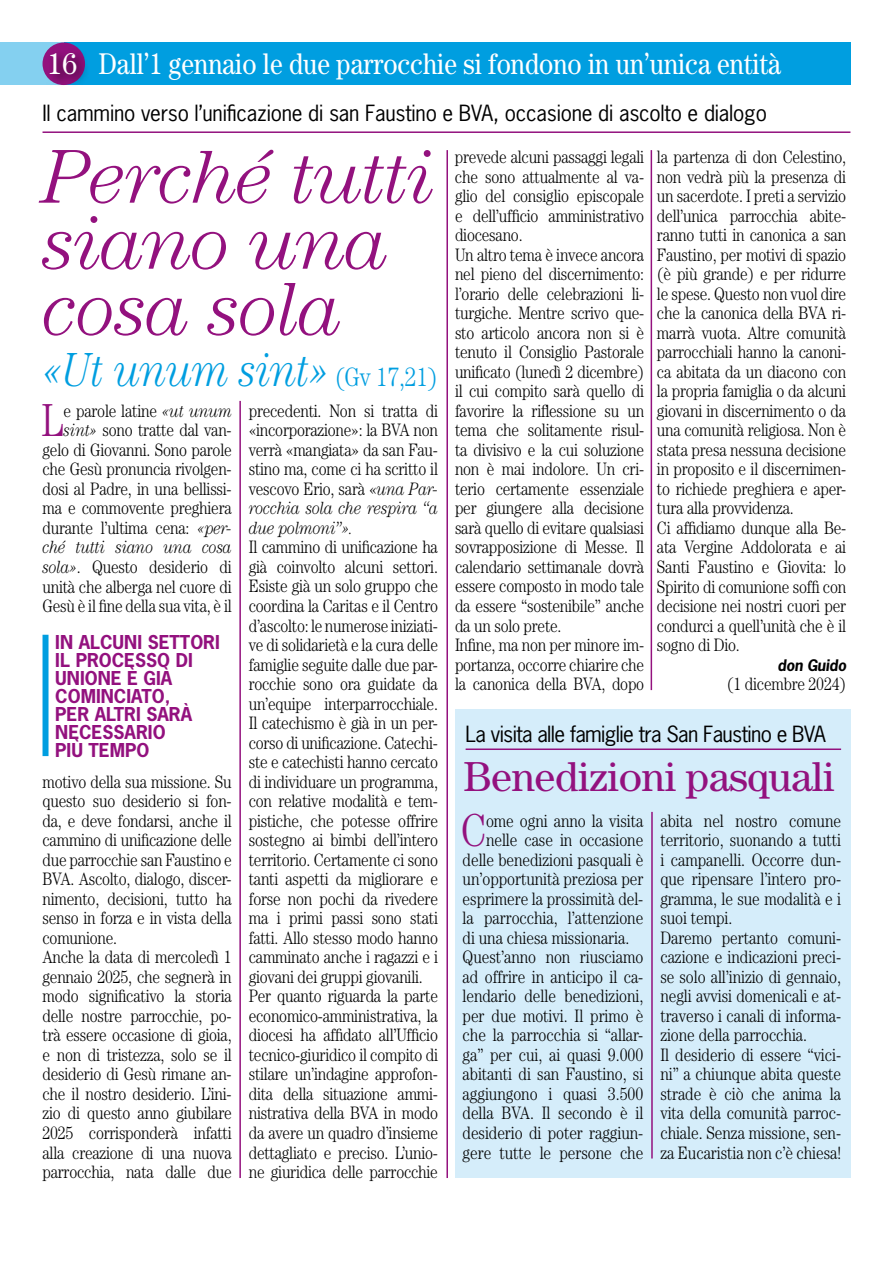
<style>
.page{position:relative;width:893px;height:1263px;background:#fff}
.page>*{position:absolute;margin:0;border:0;box-sizing:border-box;transform-origin:0 0}
.t1{font:italic 300 76.5px/66px "Century";letter-spacing:-.02em;color:#93117e}
.t2{font:italic 300 48px "Century";letter-spacing:-.01em;color:#009ee0;scale:.85 1}
.t3{font:300 46.35px "Century";color:#93117e;scale:.85 1}
.t4{font:42px "Century";letter-spacing:-.01em;color:#93117e}
.t5{font:30px "Century";color:#fff}
.t6{font:21px "News Gothic Std";letter-spacing:-.01em;color:#000}
.t7{font:21px "News Gothic";letter-spacing:-.03em;color:#000}
.t8{font:300 18px/19.5px "Century";letter-spacing:-.015em;color:#000;scale:.85 1}
.t9{font:700 18px/18px "News Gothic Std";color:#93117e}
.t10{font:italic 700 15px "News Gothic Std";letter-spacing:-.015em;color:#000}
.s1{font-style:normal;font-size:26.7px}
.s2{font-style:italic}
</style>
<div class="page">
<div style="left:455px;top:710px;width:395px;height:468px;background:#d5edfa"></div>
<div style="left:0;top:43px;width:64px;height:42px;background:#84d0f0"></div>
<div style="left:64px;top:43px;width:786px;height:42px;background:#009ee0"></div>
<div style="left:43px;top:43px;width:42px;height:42px;background:#93117e;border-radius:50%"></div>
<div style="left:46px;top:48px;width:43px;height:39px;background:#000;opacity:.75"></div>
<hr style="left:466px;top:748px;width:375px;height:2px;background:#93117e">
<hr style="left:651px;top:812px;width:2px;height:346px;background:#93117e">
<hr style="left:239px;top:401px;width:2px;height:777px;background:#93117e">
<hr style="left:446px;top:150px;width:2px;height:1028px;background:#93117e">
<hr style="left:651px;top:150px;width:1px;height:540px;background:#93117e">
<hr style="left:43px;top:131px;width:807px;height:2px;background:#93117e">
<div style="left:43px;top:635px;width:6px;height:121px;background:#009ee0"></div>
<h3 class="t5" style="left:47px;top:46px;width:735px">16 Dall’1 gennaio le due parrocchie si fondono in un’unica entità</h3>
<p class="t6" style="left:43px;top:99px;width:726px">Il cammino verso l’unificazione di san Faustino e BVA, occasione di ascolto e dialogo</p>
<h1 class="t1" style="left:43px;top:143px;width:394px">Perché tutti siano una cosa sola</h1>
<h2 class="t2" style="left:43px;top:342px;width:467px">«Ut unum sint» <span class="s1">(Gv 17,21)</span></h2>
<p class="t8" style="left:43px;top:401px;width:224px;text-align:right">e parole latine <span class="s2">«ut unum sint»</span> sono tratte dal van&shy;gelo di Giovanni. Sono parole che Gesù pronuncia rivolgen&shy;dosi al Padre, in una bellissi&shy;ma e commovente preghiera durante l’ultima cena: <span class="s2">«per&shy;ché tutti siano una cosa sola»</span>. Questo desiderio di unità che alberga nel cuore di<br>Gesù è il fine della sua vita, è il</p>
<h3 class="t3" style="left:42px;top:394px;width:28px">L</h3>
<p class="t9" style="left:55px;top:632px;width:166px">IN ALCUNI SETTORI<br>IL PROCESSO DI<br>UNIONE È GIÀ<br>COMINCIATO,<br>PER ALTRI SARÀ<br>NECESSARIO<br>PIÙ TEMPO</p>
<p class="t8" style="left:43px;top:771px;width:224px">motivo della sua missione. Su questo suo desiderio si fon&shy;da, e deve fondarsi, anche il cammino di unificazione delle due parrocchie san Faustino e<br>BVA. Ascolto, dialogo, discer&shy;nimento, decisioni, tutto ha senso in forza e in vista della comunione.<br>Anche la data di mercoledì 1 gennaio 2025, che segnerà in modo significativo la storia delle nostre parrocchie, po&shy;trà essere occasione di gioia, e non di tristezza, solo se il desiderio di Gesù rimane an&shy;che il nostro desiderio. L’ini&shy;zio di questo anno giubilare<br>2025 corrisponderà infatti alla creazione di una nuova parrocchia, nata dalle due</p>
<p class="t8" style="left:249px;top:401px;width:224px;text-align:justify">precedenti. Non si tratta di «incorporazione»: la BVA non verrà «mangiata» da san Fau&shy;stino ma, come ci ha scritto il vescovo Erio, sarà «<span class="s2">una Par&shy;rocchia sola che respira “a due polmoni”».</span></p>
<p class="t8" style="left:249px;top:537px;width:224px">Il cammino di unificazione ha già coinvolto alcuni settori.<br>Esiste già un solo gruppo che coordina la Caritas e il Centro d’ascolto: le numerose iniziati&shy;ve di solidarietà e la cura delle famiglie seguite dalle due par&shy;rocchie sono ora guidate da un’equipe interparrocchiale.<br>Il catechismo è già in un per&shy;corso di unificazione. Catechi&shy;ste e catechisti hanno cercato di individuare un programma, con relative modalità e tem&shy;pistiche, che potesse offrire sostegno ai bimbi dell’intero territorio. Certamente ci sono tanti aspetti da migliorare e forse non pochi da rivedere ma i primi passi sono stati fatti. Allo stesso modo hanno camminato anche i ragazzi e i giovani dei gruppi giovanili.<br>Per quanto riguarda la parte economico-amministrativa, la diocesi ha affidato all’Ufficio tecnico-giuridico il compito di stilare un’indagine approfon&shy;dita della situazione ammi&shy;nistrativa della BVA in modo da avere un quadro d’insieme dettagliato e preciso. L’unio&shy;ne giuridica delle parrocchie</p>
<p class="t8" style="left:455px;top:147px;width:224px">prevede alcuni passaggi legali che sono attualmente al va&shy;glio del consiglio episcopale e dell’ufficio amministrativo diocesano.<br>Un altro tema è invece ancora nel pieno del discernimento: l’orario delle celebrazioni li&shy;turgiche. Mentre scrivo que&shy;sto articolo ancora non si è tenuto il Consiglio Pastorale unificato (lunedì 2 dicembre) il cui compito sarà quello di favorire la riflessione su un tema che solitamente risul&shy;ta divisivo e la cui soluzione non è mai indolore. Un cri&shy;terio certamente essenziale per giungere alla decisione sarà quello di evitare qualsiasi sovrapposizione di Messe. Il calendario settimanale dovrà essere composto in modo tale da essere “sostenibile” anche da un solo prete.<br>Infine, ma non per minore im&shy;portanza, occorre chiarire che la canonica della BVA, dopo</p>
<p class="t8" style="left:657px;top:147px;width:224px">la partenza di don Celestino, non vedrà più la presenza di un sacerdote. I preti a servizio dell’unica parrocchia abite&shy;ranno tutti in canonica a san<br>Faustino, per motivi di spazio (è più grande) e per ridurre le spese. Questo non vuol dire che la canonica della BVA ri&shy;marrà vuota. Altre comunità parrocchiali hanno la canoni&shy;ca abitata da un diacono con la propria famiglia o da alcuni giovani in discernimento o da una comunità religiosa. Non è stata presa nessuna decisione in proposito e il discernimen&shy;to richiede preghiera e aper&shy;tura alla provvidenza.<br>Ci affidiamo dunque alla Be&shy;ata Vergine Addolorata e ai<br>Santi Faustino e Giovita: lo<br>Spirito di comunione soffi con decisione nei nostri cuori per condurci a quell’unità che è il sogno di Dio.</p>
<p class="t10" style="left:777px;top:655px;width:70px">don Guido</p>
<p class="t8" style="left:727px;top:674px;width:142px">(1 dicembre 2024)</p>
<p class="t7" style="left:466px;top:720px;width:362px">La visita alle famiglie tra San Faustino e BVA</p>
<h3 class="t4" style="left:463px;top:752px;width:373px">Benedizioni pasquali</h3>
<h3 class="t3" style="left:461px;top:804px;width:32px">C</h3>
<p class="t8" style="left:486px;top:810px;width:187px">ome ogni anno la visita</p>
<p class="t8" style="left:660px;top:810px;width:214px">abita nel nostro comune territorio, suonando a tutti i campanelli. Occorre dun&shy;que ripensare l’intero pro&shy;gramma, le sue modalità e i suoi tempi.<br>Daremo pertanto comuni&shy;cazione e indicazioni preci&shy;se solo all’inizio di gennaio, negli avvisi domenicali e at&shy;traverso i canali di informa&shy;zione della parrocchia.<br>Il desiderio di essere “vici&shy;ni” a chiunque abita queste strade è ciò che anima la vita della comunità parroc&shy;chiale. Senza missione, sen&shy;za Eucaristia non c’è chiesa!</p>
<p class="t8" style="left:486px;top:830px;width:187px">nelle case in occasione</p>
<p class="t8" style="left:463px;top:849px;width:214px">delle benedizioni pasquali è</p>
<p class="t8" style="left:463px;top:869px;width:214px">un’opportunità preziosa per</p>
<p class="t8" style="left:463px;top:889px;width:214px">esprimere la prossimità del-</p>
<p class="t8" style="left:463px;top:908px;width:214px">la parrocchia, l’attenzione</p>
<p class="t8" style="left:463px;top:928px;width:198px">di una chiesa missionaria.</p>
<p class="t8" style="left:463px;top:947px;width:214px">Quest’anno non riusciamo</p>
<p class="t8" style="left:463px;top:967px;width:214px">ad offrire in anticipo il ca-</p>
<p class="t8" style="left:463px;top:986px;width:214px">lendario delle benedizioni,</p>
<p class="t8" style="left:463px;top:1006px;width:214px">per due motivi. Il primo è</p>
<p class="t8" style="left:463px;top:1025px;width:214px">che la parrocchia si “allar-</p>
<p class="t8" style="left:463px;top:1045px;width:214px">ga” per cui, ai quasi 9.000</p>
<p class="t8" style="left:463px;top:1064px;width:214px">abitanti di san Faustino, si</p>
<p class="t8" style="left:463px;top:1084px;width:214px">aggiungono i quasi 3.500</p>
<p class="t8" style="left:463px;top:1103px;width:214px">della BVA. Il secondo è il</p>
<p class="t8" style="left:463px;top:1123px;width:214px">desiderio di poter raggiun-</p>
<p class="t8" style="left:463px;top:1142px;width:214px">gere tutte le persone che</p>
</div>
